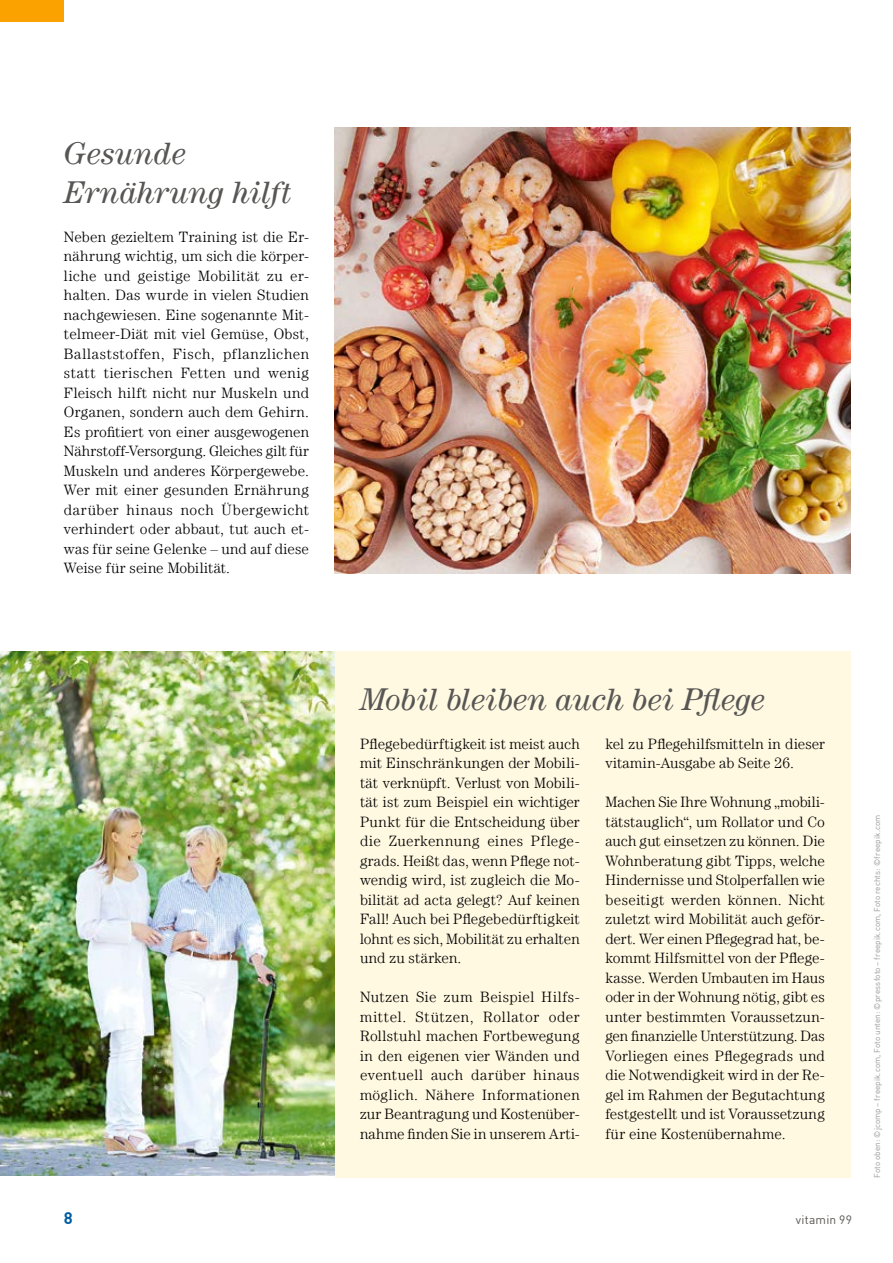
<style>
.page{position:relative;width:893px;height:1263px;background:#fff}
.page>*{position:absolute;margin:0;border:0;box-sizing:border-box;transform-origin:0 0}
.Inhalt_H3-_Überschrift_2_Ebene_21pt{font:italic 31.5px/39px "Century LT";color:#575654}
.t1{font:700 16.5px "DIN";color:#005da2}
.Inhalt_p-Fließtext_10pt{font:300 15px/19.5px "Century LT";letter-spacing:.005em;color:#000;text-align:justify}
.t2{font:12px "DIN";letter-spacing:.02em;color:#575654}
.t3{font:8.25px "DIN";letter-spacing:.01em;color:#989898}
</style>
<div class="page">
<div style="left:335px;top:651px;width:515px;height:527px;background:#fff9e2"></div>
<img style="left:334px;top:128px;width:516px;height:445px">
<img style="left:0;top:651px;width:334px;height:525px">
<div style="left:0;top:0;width:64px;height:21px;background:#fca200"></div>
<h3 class="Inhalt_H3-_Überschrift_2_Ebene_21pt" style="left:64px;top:133px;width:229px">Gesunde<br>Ernährung hilft</h3>
<p class="Inhalt_p-Fließtext_10pt" style="left:64px;top:227px;width:247px">Neben gezieltem Training ist die Er&shy;nährung wichtig, um sich die körper&shy;liche und geistige Mobilität zu er&shy;halten. Das wurde in vielen Studien nachgewiesen. Eine sogenannte Mit&shy;telmeer-Diät mit viel Gemüse, Obst, Ballaststoffen, Fisch, pflanzlichen statt tierischen Fetten und wenig Fleisch hilft nicht nur Muskeln und Organen, sondern auch dem Gehirn.<br>Es profitiert von einer ausgewogenen Nährstoff-Versorgung. Gleiches gilt für Muskeln und anderes Körpergewebe.<br>Wer mit einer gesunden Ernährung darüber hinaus noch Übergewicht verhindert oder abbaut, tut auch et&shy;was für seine Gelenke – und auf diese Weise für seine Mobilität.</p>
<h3 class="Inhalt_H3-_Überschrift_2_Ebene_21pt" style="left:360px;top:679px;width:406px">Mobil bleiben auch bei Pflege</h3>
<p class="Inhalt_p-Fließtext_10pt" style="left:360px;top:734px;width:221px">Pflegebedürftigkeit ist meist auch mit Einschränkungen der Mobili&shy;tät verknüpft. Verlust von Mobili&shy;tät ist zum Beispiel ein wichtiger Punkt für die Entscheidung über die Zuerkennung eines Pflege&shy;grads. Heißt das, wenn Pflege not&shy;wendig wird, ist zugleich die Mo&shy;bilität ad acta gelegt? Auf keinen Fall! Auch bei Pflegebedürftigkeit lohnt es sich, Mobilität zu erhalten und zu stärken.</p>
<p class="Inhalt_p-Fließtext_10pt" style="left:360px;top:987px;width:221px">Nutzen Sie zum Beispiel Hilfs&shy;mittel. Stützen, Rollator oder Rollstuhl machen Fortbewegung in den eigenen vier Wänden und eventuell auch darüber hinaus möglich. Nähere Informationen zur Beantragung und Kostenüber&shy;nahme finden Sie in unserem Arti-</p>
<p class="Inhalt_p-Fließtext_10pt" style="left:605px;top:734px;width:221px">kel zu Pflegehilfsmitteln in dieser vitamin-Ausgabe ab Seite 26.</p>
<p class="Inhalt_p-Fließtext_10pt" style="left:605px;top:792px;width:221px">Machen Sie Ihre Wohnung „mobili&shy;tätstauglich“, um Rollator und Co auch gut einsetzen zu können. Die Wohnberatung gibt Tipps, welche Hindernisse und Stolperfallen wie beseitigt werden können. Nicht zuletzt wird Mobilität auch geför&shy;dert. Wer einen Pflegegrad hat, be&shy;kommt Hilfsmittel von der Pflege&shy;kasse. Werden Umbauten im Haus oder in der Wohnung nötig, gibt es unter bestimmten Voraussetzun&shy;gen finanzielle Unterstützung. Das Vorliegen eines Pflegegrads und die Notwendigkeit wird in der Re&shy;gel im Rahmen der Begutachtung festgestellt und ist Voraussetzung für eine Kostenübernahme.</p>
<p class="t1" style="left:64px;top:1210px;width:10px">8</p>
<p class="t2" style="left:796px;top:1215px;width:58px">vitamin 99</p>
<p class="t3" style="left:874px;top:1178px;width:365px;rotate:-90deg">Foto oben: ©jcomp – freepik.com, Foto unten: ©pressfoto – freepik.com, Foto rechts: ©freepik.com</p>
</div>
